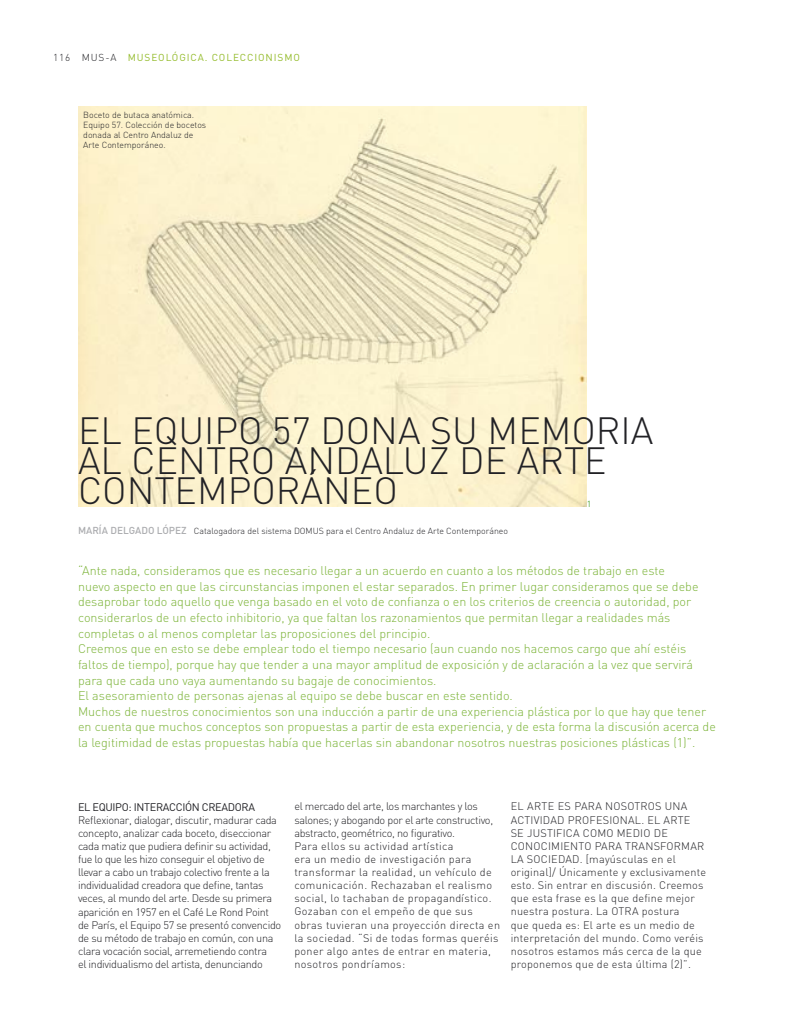
<style>
.page{position:relative;width:798px;height:1028px;background:#fff}
.page>*{position:absolute;margin:0;border:0;box-sizing:border-box;transform-origin:0 0}
.t1{font:300 37.5px/30px "DIN";color:#212125}
.t2{font:300 12.5px/15.6px "DIN";color:#79b234}
.t3{font:300 10.88px/13.1px "DIN";letter-spacing:-.03em;color:#212125}
.t4{font:300 10.88px/13.1px "DIN";letter-spacing:.03em;color:#212125}
.t5{font:300 10.88px/13.1px "DIN";letter-spacing:.01em;color:#212125}
.t6{font:10.88px "DIN";letter-spacing:-.03em;color:#212125}
.t7{font:10px "DIN";letter-spacing:.09em;color:#95bc2d}
.t8{font:300 8.75px/10px "DIN";color:#212125}
.t9{font:8.75px "DIN";color:#51a63a}
.s1{font-weight:300;color:#212125}
.s2{font-weight:500;font-size:10px;color:#acadb0}
</style>
<div class="page">
<img style="left:78px;top:106px;width:508px;height:401px">
<p class="t7" style="left:53px;top:51px;width:248px"><span class="s1">116 MUS-A</span> MUSEOLÓGICA. COLECCIONISMO</p>
<p class="t8" style="left:83px;top:110px;width:124px">Boceto de butaca anatómica.<br>Equipo 57. Colección de bocetos donada al Centro Andaluz de<br>Arte Contemporáneo.</p>
<h1 class="t1" style="left:78px;top:415px;width:576px">EL EQUIPO 57 DONA SU MEMORIA<br>AL CENTRO ANDALUZ DE ARTE<br>CONTEMPORÁNEO</h1>
<p class="t8" style="left:78px;top:526px;width:431px"><span class="s2">MARÍA DELGADO LÓPEZ</span> Catalogadora del sistema DOMUS para el Centro Andaluz de Arte Contemporáneo</p>
<p class="t2" style="left:78px;top:562px;width:639px">“Ante nada, consideramos que es necesario llegar a un acuerdo en cuanto a los métodos de trabajo en este<br>nuevo aspecto en que las circunstancias imponen el estar separados. En primer lugar consideramos que se debe desaprobar todo aquello que venga basado en el voto de confianza o en los criterios de creencia o autoridad, por considerarlos de un efecto inhibitorio, ya que faltan los razonamientos que permitan llegar a realidades más completas o al menos completar las proposiciones del principio.<br>Creemos que en esto se debe emplear todo el tiempo necesario (aun cuando nos hacemos cargo que ahí estéis faltos de tiempo), porque hay que tender a una mayor amplitud de exposición y de aclaración a la vez que servirá para que cada uno vaya aumentando su bagaje de conocimientos.<br>El asesoramiento de personas ajenas al equipo se debe buscar en este sentido.<br>Muchos de nuestros conocimientos son una inducción a partir de una experiencia plástica por lo que hay que tener en cuenta que muchos conceptos son propuestas a partir de esta experiencia, y de esta forma la discusión acerca de la legitimidad de estas propuestas había que hacerlas sin abandonar nosotros nuestras posiciones plásticas (1)”.</p>
<p class="t9" style="left:586px;top:498px;width:6px">1</p>
<p class="t6" style="left:78px;top:799px;width:178px">EL EQUIPO: INTERACCIÓN CREADORA</p>
<p class="t3" style="left:78px;top:813px;width:205px">Reflexionar, dialogar, discutir, madurar cada concepto, analizar cada boceto, diseccionar cada matiz que pudiera definir su actividad, fue lo que les hizo conseguir el objetivo de llevar a cabo un trabajo colectivo frente a la individualidad creadora que define, tantas veces, al mundo del arte. Desde su primera aparición en 1957 en el Café Le Rond Point de París, el Equipo 57 se presentó convencido de su método de trabajo en común, con una clara vocación social, arremetiendo contra<br>el individualismo del artista, denunciando</p>
<p class="t4" style="left:294px;top:799px;width:207px">el mercado del arte, los marchantes y los salones; y abogando por el arte constructivo, abstracto, geométrico, no figurativo.<br>Para ellos su actividad artística<br>era un medio de investigación para transformar la realidad, un vehículo de comunicación. Rechazaban el realismo social, lo tachaban de propagandístico.<br>Gozaban con el empeño de que sus obras tuvieran una proyección directa en la sociedad. “Si de todas formas queréis poner algo antes de entrar en materia, nosotros pondríamos:</p>
<p class="t5" style="left:510px;top:799px;width:197px">EL ARTE ES PARA NOSOTROS UNA ACTIVIDAD PROFESIONAL. EL ARTE SE JUSTIFICA COMO MEDIO DE CONOCIMIENTO PARA TRANSFORMAR LA SOCIEDAD. [mayúsculas en el original]/ Únicamente y exclusivamente esto. Sin entrar en discusión. Creemos que esta frase es la que define mejor nuestra postura. La OTRA postura<br>que queda es: El arte es un medio de interpretación del mundo. Como veréis nosotros estamos más cerca de la que proponemos que de esta última (2)”.</p>
</div>
